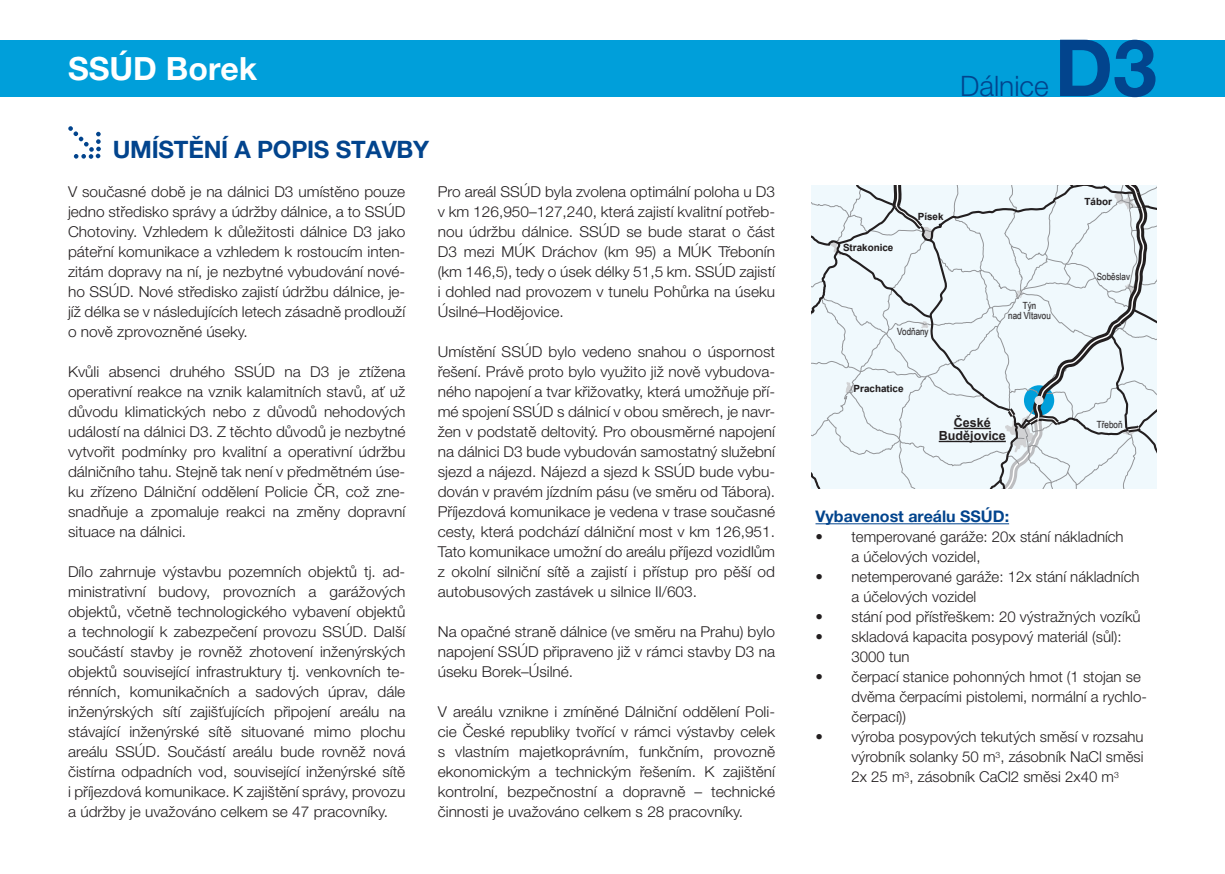
<style>
.page{position:relative;width:1225px;height:874px;background:#fff}
.page>*{position:absolute;margin:0;border:0;box-sizing:border-box;transform-origin:0 0}
.t1{font:700 78.8px "Helvetica Neue LT Pro";color:#02448d}
.t2{font:700 32px "Helvetica Neue LT Pro";color:#fff}
.t3{font:300 28.2px "Helvetica Neue LT Pro";color:#02448d}
.t4{font:700 24px "Helvetica Neue LT Pro";letter-spacing:-.01em;color:#02448d}
.t5{font:700 16px "Helvetica Neue LT Pro";color:#02448d}
.t6{font:300 15px/20px "Helvetica Neue LT Pro";color:#231f20;text-align:justify}
.t7{font:700 12.6px/13px "Arial";color:#231f20;text-align:center}
.t8{font:9.8px/10.2px "Arial Narrow";color:#231f20;text-align:center}
.t9{font:700 9.8px "Arial";color:#231f20}
</style>
<div class="page">
<div style="left:0;top:40px;width:1225px;height:56px;background:#009fda"></div>
<svg style="left:68px;top:126px;width:33px;height:33px"></svg>
<svg style="left:811px;top:186px;width:346px;height:302px"></svg>
<hr style="left:954px;top:427px;width:36px;height:2px;background:#231f20">
<hr style="left:939px;top:440px;width:66px;height:2px;background:#231f20">
<hr style="left:815px;top:523px;width:194px;height:1px;background:#02448d">
<h2 class="t2" style="left:68px;top:48px;width:191px">SSÚD Borek</h2>
<h3 class="t4" style="left:113px;top:135px;width:318px">UMÍSTĚNÍ A POPIS STAVBY</h3>
<p class="t6" style="left:68px;top:181px;width:339px">V současné době je na dálnici D3 umístěno pouze jedno středisko správy a údržby dálnice, a to SSÚD Chotoviny. Vzhledem k důležitosti dálnice D3 jako páteřní komunikace a vzhledem k rostoucím inten&shy;zitám dopravy na ní, je nezbytné vybudování nové&shy;ho SSÚD. Nové středisko zajistí údržbu dálnice, je&shy;jíž délka se v následujících letech zásadně prodlouží o nově zprovozněné úseky.</p>
<p class="t6" style="left:68px;top:361px;width:339px">Kvůli absenci druhého SSÚD na D3 je ztížena operativní reakce na vznik kalamitních stavů, ať už důvodu klimatických nebo z důvodů nehodových událostí na dálnici D3. Z těchto důvodů je nezbytné vytvořit podmínky pro kvalitní a operativní údržbu dálničního tahu. Stejně tak není v předmětném úse&shy;ku zřízeno Dálniční oddělení Policie ČR, což zne&shy;snadňuje a zpomaluje reakci na změny dopravní situace na dálnici.</p>
<p class="t6" style="left:68px;top:561px;width:339px">Dílo zahrnuje výstavbu pozemních objektů tj. ad&shy;ministrativní budovy, provozních a garážových objektů, včetně technologického vybavení objektů a technologií k zabezpečení provozu SSÚD. Další součástí stavby je rovněž zhotovení inženýrských objektů související infrastruktury tj. venkovních te&shy;rénních, komunikačních a sadových úprav, dále inženýrských sítí zajišťujících připojení areálu na stávající inženýrské sítě situované mimo plochu areálu SSÚD. Součástí areálu bude rovněž nová čistírna odpadních vod, související inženýrské sítě i příjezdová komunikace. K zajištění správy, provozu a údržby je uvažováno celkem se 47 pracovníky.</p>
<p class="t6" style="left:438px;top:181px;width:339px">Pro areál SSÚD byla zvolena optimální poloha u D3 v km 126,950–127,240, která zajistí kvalitní potřeb&shy;nou údržbu dálnice. SSÚD se bude starat o část D3 mezi MÚK Dráchov (km 95) a MÚK Třebonín (km 146,5), tedy o úsek délky 51,5 km. SSÚD zajistí i dohled nad provozem v tunelu Pohůrka na úseku Úsilné–Hodějovice.</p>
<p class="t6" style="left:438px;top:341px;width:339px">Umístění SSÚD bylo vedeno snahou o úspornost řešení. Právě proto bylo využito již nově vybudova&shy;ného napojení a tvar křižovatky, která umožňuje pří&shy;mé spojení SSÚD s dálnicí v obou směrech, je navr&shy;žen v podstatě deltovitý. Pro obousměrné napojení na dálnici D3 bude vybudován samostatný služební sjezd a nájezd. Nájezd a sjezd k SSÚD bude vybu&shy;dován v pravém jízdním pásu (ve směru od Tábora).<br>Příjezdová komunikace je vedena v trase současné cesty, která podchází dálniční most v km 126,951.<br>Tato komunikace umožní do areálu příjezd vozidlům z okolní silniční sítě a zajistí i přístup pro pěší od autobusových zastávek u silnice II/603.</p>
<p class="t6" style="left:438px;top:621px;width:339px">Na opačné straně dálnice (ve směru na Prahu) bylo napojení SSÚD připraveno již v rámci stavby D3 na úseku Borek–Úsilné.</p>
<p class="t6" style="left:438px;top:701px;width:339px">V areálu vznikne i zmíněné Dálniční oddělení Poli&shy;cie České republiky tvořící v rámci výstavby celek s vlastním majetkoprávním, funkčním, provozně ekonomickým a technickým řešením. K zajištění kontrolní, bezpečnostní a dopravně – technické činnosti je uvažováno celkem s 28 pracovníky.</p>
<h3 class="t3" style="left:960px;top:69px;width:90px">Dálnice</h3>
<h1 class="t1" style="left:1054px;top:19px;width:104px">D3</h1>
<p class="t9" style="left:843px;top:240px;width:52px">Strakonice</p>
<p class="t9" style="left:917px;top:209px;width:27px">Písek</p>
<p class="t8" style="left:897px;top:326px;width:33px">Vodňany</p>
<p class="t9" style="left:853px;top:381px;width:51px">Prachatice</p>
<p class="t8" style="left:1008px;top:299px;width:44px">Týn<br>nad Vltavou</p>
<p class="t7" style="left:939px;top:416px;width:68px">České<br>Budějovice</p>
<p class="t9" style="left:1084px;top:194px;width:29px">Tábor</p>
<p class="t8" style="left:1096px;top:271px;width:35px">Soběslav</p>
<p class="t8" style="left:1096px;top:419px;width:27px">Třeboň</p>
<p class="t5" style="left:815px;top:506px;width:195px">Vybavenost areálu SSÚD:</p>
<p class="t6" style="left:851px;top:526px;width:274px;text-indent:-36px">• temperované garáže: 20x stání nákladních a účelových vozidel,</p>
<p class="t6" style="left:851px;top:566px;width:289px;text-indent:-36px">• netemperované garáže: 12x stání nákladních a účelových vozidel</p>
<p class="t6" style="left:815px;top:606px;width:326px">• stání pod přístřeškem: 20 výstražných vozíků</p>
<p class="t6" style="left:851px;top:626px;width:272px;text-indent:-36px">• skladová kapacita posypový materiál (sůl):<br>3000 tun</p>
<p class="t6" style="left:851px;top:666px;width:297px;text-align:left;text-indent:-36px">• čerpací stanice pohonných hmot (1 stojan se dvěma čerpacími pistolemi, normální a rychlo&shy;čerpací))</p>
<p class="t6" style="left:851px;top:726px;width:294px;text-indent:-36px">• výroba posypových tekutých směsí v rozsahu výrobník solanky 50 m<sup>3</sup>, zásobník NaCl směsi 2x 25 m<sup>3</sup>, zásobník CaCl2 směsi 2x40 m<sup>3</sup></p>
</div>
